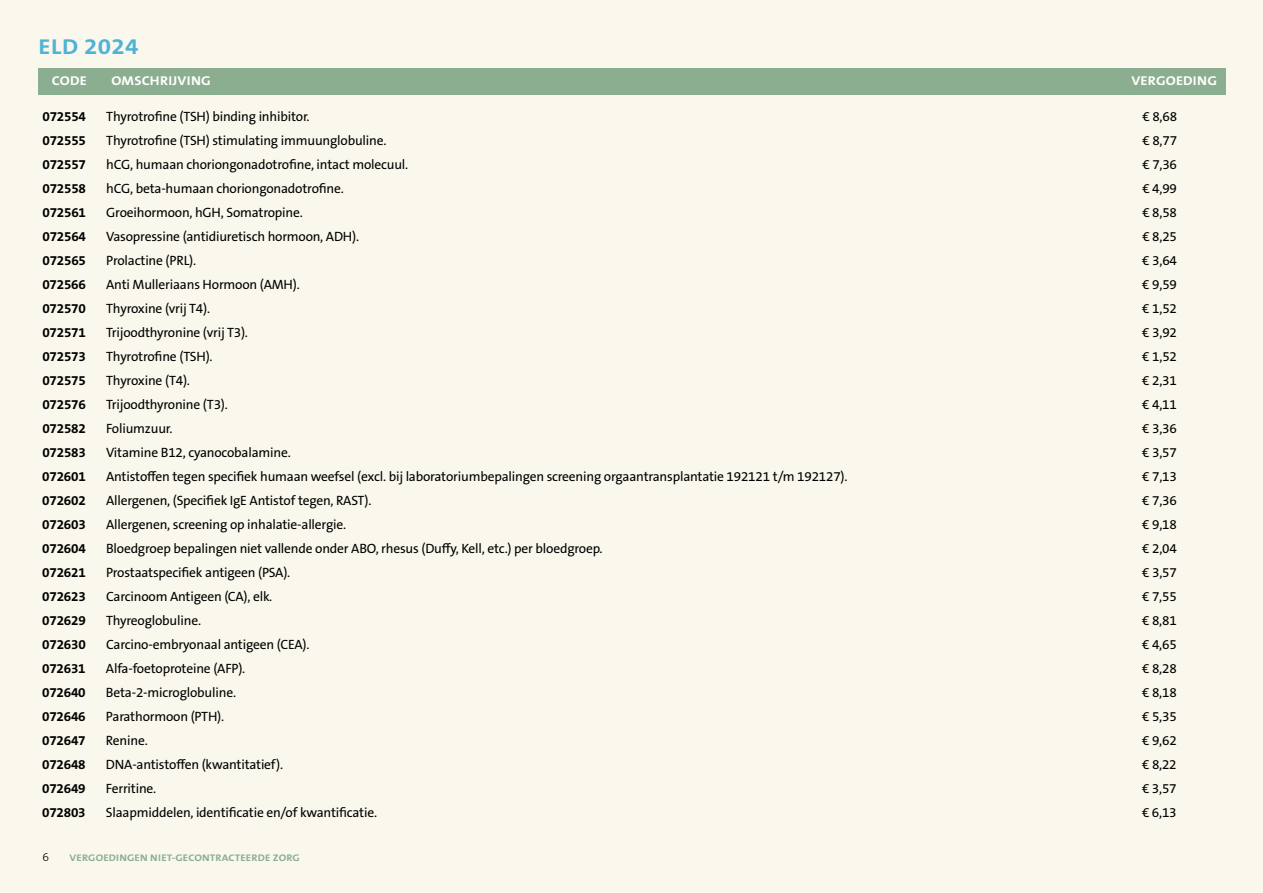
<style>
.page{position:relative;width:1263px;height:893px;background:#faf8ec}
.page>*{position:absolute;margin:0;border:0;box-sizing:border-box;transform-origin:0 0}
.t1{font:700 21.6px "The Sans B W7";letter-spacing:.01em;color:#4fb3d7;scale:1.13 1}
.t2{font:13.5px "The Sans B W5 Plain";letter-spacing:-.015em;color:#000}
.t3{font:700 13.5px "The Sans B W7";letter-spacing:-.015em;color:#000}
.t4{font:700 12.9px "The Sans B W7";letter-spacing:.015em;color:#fff;scale:1.11 1}
.t5{font:300 12px "The Sans B W3";color:#000}
.t6{font:700 9.6px "The Sans B W7";letter-spacing:.015em;color:#8cae90;scale:1.12 1}
</style>
<div class="page">
<div style="left:38px;top:68px;width:1188px;height:27px;background:#8cae90"></div>
<h1 class="t1" style="left:38px;top:33px;width:90px">ELD 2024</h1>
<p class="t4" style="left:52px;top:73px;width:33px">CODE</p>
<p class="t4" style="left:112px;top:73px;width:91px">OMSCHRIJVING</p>
<p class="t4" style="left:1131px;top:73px;width:79px">VERGOEDING</p>
<p class="t3" style="left:43px;top:107px;width:45px">072554</p>
<p class="t2" style="left:106px;top:107px;width:205px">Thyrotrofine (TSH) binding inhibitor.</p>
<p class="t2" style="left:1142px;top:107px;width:36px">€ 8,68</p>
<p class="t3" style="left:43px;top:131px;width:45px">072555</p>
<p class="t2" style="left:106px;top:131px;width:282px">Thyrotrofine (TSH) stimulating immuunglobuline.</p>
<p class="t2" style="left:1142px;top:131px;width:36px">€ 8,77</p>
<p class="t3" style="left:42px;top:155px;width:45px">072557</p>
<p class="t2" style="left:106px;top:155px;width:304px">hCG, humaan choriongonadotrofine, intact molecuul.</p>
<p class="t2" style="left:1142px;top:155px;width:36px">€ 7,36</p>
<p class="t3" style="left:42px;top:179px;width:45px">072558</p>
<p class="t2" style="left:106px;top:179px;width:239px">hCG, beta-humaan choriongonadotrofine.</p>
<p class="t2" style="left:1142px;top:179px;width:36px">€ 4,99</p>
<p class="t3" style="left:42px;top:203px;width:45px">072561</p>
<p class="t2" style="left:106px;top:203px;width:198px">Groeihormoon, hGH, Somatropine.</p>
<p class="t2" style="left:1142px;top:203px;width:36px">€ 8,58</p>
<p class="t3" style="left:42px;top:227px;width:45px">072564</p>
<p class="t2" style="left:106px;top:227px;width:254px">Vasopressine (antidiuretisch hormoon, ADH).</p>
<p class="t2" style="left:1142px;top:227px;width:36px">€ 8,25</p>
<p class="t3" style="left:42px;top:251px;width:45px">072565</p>
<p class="t2" style="left:106px;top:251px;width:92px">Prolactine (PRL).</p>
<p class="t2" style="left:1142px;top:251px;width:36px">€ 3,64</p>
<p class="t3" style="left:42px;top:275px;width:45px">072566</p>
<p class="t2" style="left:106px;top:275px;width:195px">Anti Mulleriaans Hormoon (AMH).</p>
<p class="t2" style="left:1142px;top:275px;width:36px">€ 9,59</p>
<p class="t3" style="left:42px;top:299px;width:45px">072570</p>
<p class="t2" style="left:106px;top:299px;width:105px">Thyroxine (vrij T4).</p>
<p class="t2" style="left:1142px;top:299px;width:36px">€ 1,52</p>
<p class="t3" style="left:42px;top:323px;width:45px">072571</p>
<p class="t2" style="left:106px;top:323px;width:143px">Trijoodthyronine (vrij T3).</p>
<p class="t2" style="left:1142px;top:323px;width:36px">€ 3,92</p>
<p class="t3" style="left:42px;top:347px;width:45px">072573</p>
<p class="t2" style="left:106px;top:347px;width:108px">Thyrotrofine (TSH).</p>
<p class="t2" style="left:1142px;top:347px;width:36px">€ 1,52</p>
<p class="t3" style="left:42px;top:371px;width:45px">072575</p>
<p class="t2" style="left:106px;top:371px;width:85px">Thyroxine (T4).</p>
<p class="t2" style="left:1142px;top:371px;width:36px">€ 2,31</p>
<p class="t3" style="left:42px;top:395px;width:45px">072576</p>
<p class="t2" style="left:106px;top:395px;width:123px">Trijoodthyronine (T3).</p>
<p class="t2" style="left:1142px;top:395px;width:36px">€ 4,11</p>
<p class="t3" style="left:42px;top:419px;width:45px">072582</p>
<p class="t2" style="left:106px;top:419px;width:68px">Foliumzuur.</p>
<p class="t2" style="left:1142px;top:419px;width:36px">€ 3,36</p>
<p class="t3" style="left:42px;top:443px;width:45px">072583</p>
<p class="t2" style="left:106px;top:443px;width:186px">Vitamine B12, cyanocobalamine.</p>
<p class="t2" style="left:1142px;top:443px;width:36px">€ 3,57</p>
<p class="t3" style="left:42px;top:467px;width:45px">072601</p>
<p class="t2" style="left:106px;top:467px;width:743px">Antistoffen tegen specifiek humaan weefsel (excl. bij laboratoriumbepalingen screening orgaantransplantatie 192121 t/m 192127).</p>
<p class="t2" style="left:1142px;top:467px;width:36px">€ 7,13</p>
<p class="t3" style="left:42px;top:491px;width:45px">072602</p>
<p class="t2" style="left:106px;top:491px;width:267px">Allergenen, (Specifiek IgE Antistof tegen, RAST).</p>
<p class="t2" style="left:1142px;top:491px;width:36px">€ 7,36</p>
<p class="t3" style="left:42px;top:515px;width:45px">072603</p>
<p class="t2" style="left:106px;top:515px;width:242px">Allergenen, screening op inhalatie-allergie.</p>
<p class="t2" style="left:1142px;top:515px;width:36px">€ 9,18</p>
<p class="t3" style="left:42px;top:539px;width:45px">072604</p>
<p class="t2" style="left:106px;top:539px;width:498px">Bloedgroep bepalingen niet vallende onder ABO, rhesus (Duffy, Kell, etc.) per bloedgroep.</p>
<p class="t2" style="left:1142px;top:539px;width:36px">€ 2,04</p>
<p class="t3" style="left:42px;top:563px;width:45px">072621</p>
<p class="t2" style="left:106px;top:563px;width:186px">Prostaatspecifiek antigeen (PSA).</p>
<p class="t2" style="left:1142px;top:563px;width:36px">€ 3,57</p>
<p class="t3" style="left:42px;top:587px;width:45px">072623</p>
<p class="t2" style="left:106px;top:587px;width:168px">Carcinoom Antigeen (CA), elk.</p>
<p class="t2" style="left:1142px;top:587px;width:36px">€ 7,55</p>
<p class="t3" style="left:42px;top:611px;width:45px">072629</p>
<p class="t2" style="left:106px;top:611px;width:97px">Thyreoglobuline.</p>
<p class="t2" style="left:1142px;top:611px;width:36px">€ 8,81</p>
<p class="t3" style="left:42px;top:635px;width:45px">072630</p>
<p class="t2" style="left:106px;top:635px;width:205px">Carcino-embryonaal antigeen (CEA).</p>
<p class="t2" style="left:1142px;top:635px;width:36px">€ 4,65</p>
<p class="t3" style="left:42px;top:659px;width:45px">072631</p>
<p class="t2" style="left:106px;top:659px;width:141px">Alfa-foetoproteine (AFP).</p>
<p class="t2" style="left:1142px;top:659px;width:36px">€ 8,28</p>
<p class="t3" style="left:42px;top:683px;width:45px">072640</p>
<p class="t2" style="left:106px;top:683px;width:132px">Beta-2-microglobuline.</p>
<p class="t2" style="left:1142px;top:683px;width:36px">€ 8,18</p>
<p class="t3" style="left:42px;top:707px;width:45px">072646</p>
<p class="t2" style="left:106px;top:707px;width:120px">Parathormoon (PTH).</p>
<p class="t2" style="left:1142px;top:707px;width:36px">€ 5,35</p>
<p class="t3" style="left:42px;top:731px;width:45px">072647</p>
<p class="t2" style="left:106px;top:731px;width:43px">Renine.</p>
<p class="t2" style="left:1142px;top:731px;width:36px">€ 9,62</p>
<p class="t3" style="left:42px;top:755px;width:45px">072648</p>
<p class="t2" style="left:106px;top:755px;width:179px">DNA-antistoffen (kwantitatief).</p>
<p class="t2" style="left:1142px;top:755px;width:36px">€ 8,22</p>
<p class="t3" style="left:42px;top:779px;width:45px">072649</p>
<p class="t2" style="left:106px;top:779px;width:52px">Ferritine.</p>
<p class="t2" style="left:1142px;top:779px;width:36px">€ 3,57</p>
<p class="t3" style="left:42px;top:803px;width:45px">072803</p>
<p class="t2" style="left:106px;top:803px;width:273px">Slaapmiddelen, identificatie en/of kwantificatie.</p>
<p class="t2" style="left:1142px;top:803px;width:36px">€ 6,13</p>
<p class="t5" style="left:43px;top:849px;width:8px">6</p>
<p class="t6" style="left:70px;top:851px;width:207px">VERGOEDINGEN NIET-GECONTRACTEERDE ZORG</p>
</div>
